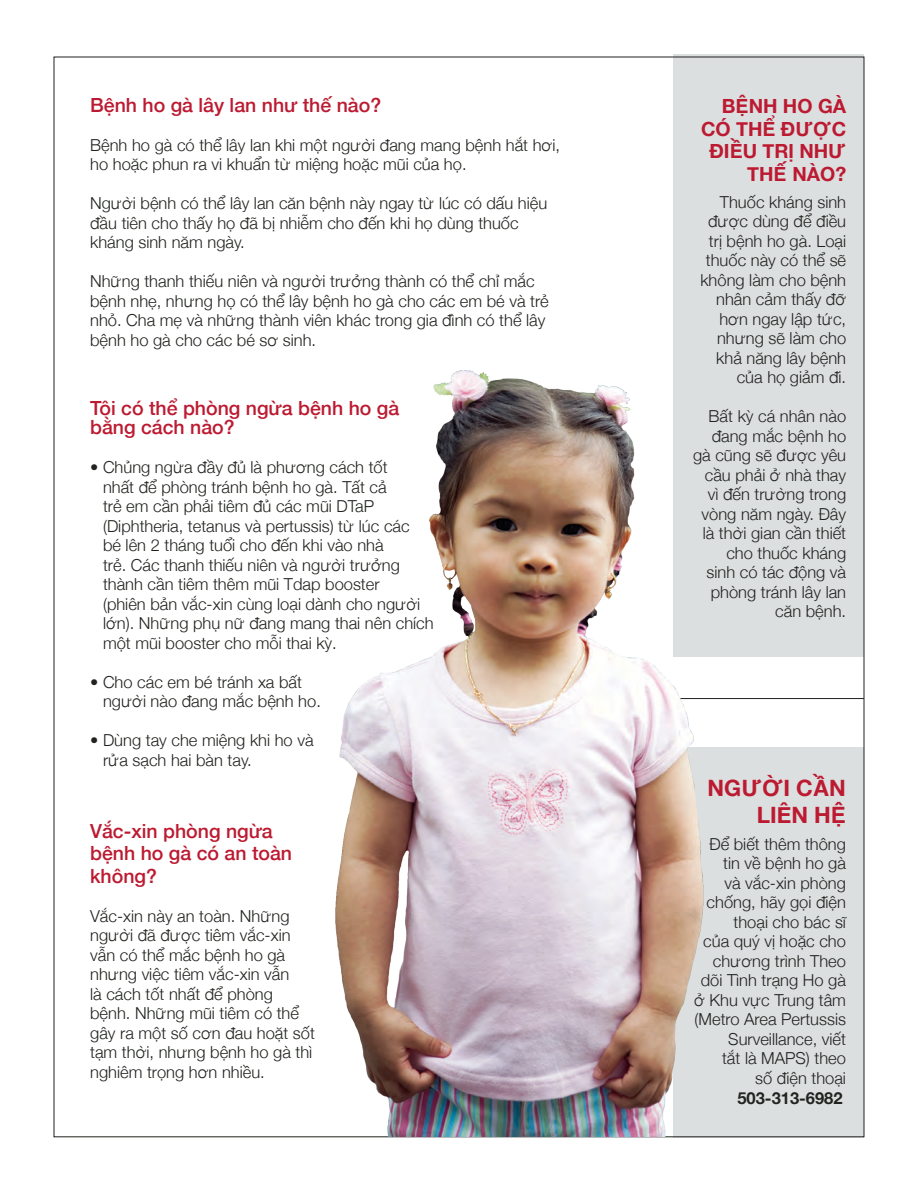
<style>
.page{position:relative;width:918px;height:1188px;background:#fff}
.page>*{position:absolute;margin:0;border:0;box-sizing:border-box;transform-origin:0 0}
.t1{font:700 22.5px/27px "Helvetica Neue";color:#bc1a31;text-align:right}
.t2{font:500 19.5px/22.5px "Helvetica Neue";color:#bc1a31}
.t3{font:700 19.5px/22.5px "Helvetica Neue";color:#bc1a31;text-align:right}
.t4{font:300 16.5px/19.5px "Helvetica Neue";color:#20231e}
.t5{font:700 16.5px "Helvetica Neue";color:#20231e}
</style>
<div class="page">
<div style="left:673px;top:747px;width:191px;height:390px;background:#dcdfe0"></div>
<div style="left:673px;top:54px;width:191px;height:603px;background:#dcdfe0"></div>
<hr style="left:663px;top:698px;width:201px;height:1px;background:#20231e">
<img style="left:324px;top:370px;width:389px;height:767px">
<p class="t2" style="left:90px;top:93px;width:293px">Bệnh ho gà lây lan như thế nào?</p>
<p class="t4" style="left:90px;top:134px;width:471px">Bệnh ho gà có thể lây lan khi một người đang mang bệnh hắt hơi, ho hoặc phun ra vi khuẩn từ miệng hoặc mũi của họ.</p>
<p class="t4" style="left:90px;top:193px;width:459px">Người bệnh có thể lây lan căn bệnh này ngay từ lúc có dấu hiệu đầu tiên cho thấy họ đã bị nhiễm cho đến khi họ dùng thuốc kháng sinh năm ngày.</p>
<p class="t4" style="left:90px;top:271px;width:460px">Những thanh thiếu niên và người trưởng thành có thể chỉ mắc bệnh nhẹ, nhưng họ có thể lây bệnh ho gà cho các em bé và trẻ nhỏ. Cha mẹ và những thành viên khác trong gia đình có thể lây bệnh ho gà cho các bé sơ sinh.</p>
<p class="t2" style="left:90px;top:397px;width:311px;line-height:19.5px">Tôi có thể phòng ngừa bệnh ho gà bằng cách nào?</p>
<p class="t4" style="left:103px;top:457px;width:332px;text-indent:-13px">• Chủng ngừa đầy đủ là phương cách tốt<br>nhất để phòng tránh bệnh ho gà. Tất cả<br>trẻ em cần phải tiêm đủ các mũi DTaP (Diphtheria, tetanus và pertussis) từ lúc các<br>bé lên 2 tháng tuổi cho đến khi vào nhà<br>trẻ. Các thanh thiếu niên và người trưởng thành cần tiêm thêm mũi Tdap booster<br>(phiên bản vắc-xin cùng loại dành cho người lớn). Những phụ nữ đang mang thai nên chích một mũi booster cho mỗi thai kỳ.</p>
<p class="t4" style="left:103px;top:671px;width:219px;text-indent:-13px">• Cho các em bé tránh xa bất người nào đang mắc bệnh ho.</p>
<p class="t4" style="left:103px;top:730px;width:212px;text-indent:-13px">• Dùng tay che miệng khi ho và rửa sạch hai bàn tay.</p>
<p class="t2" style="left:90px;top:819px;width:203px">Vắc-xin phòng ngừa bệnh ho gà có an toàn không?</p>
<p class="t4" style="left:90px;top:905px;width:226px">Vắc-xin này an toàn. Những người đã được tiêm vắc-xin vẫn có thể mắc bệnh ho gà nhưng việc tiêm vắc-xin vẫn<br>là cách tốt nhất để phòng bệnh. Những mũi tiêm có thể gây ra một số cơn đau hoặt sốt tạm thời, nhưng bệnh ho gà thì nghiêm trọng hơn nhiều.</p>
<p class="t3" style="left:701px;top:95px;width:147px">BỆNH HO GÀ<br>CÓ THỂ ĐƯỢC<br>ĐIỀU TRỊ NHƯ<br>THẾ NÀO?</p>
<p class="t4" style="left:700px;top:191px;width:147px;text-align:right">Thuốc kháng sinh được dùng để điều trị bệnh ho gà. Loại thuốc này có thể sẽ không làm cho bệnh nhân cảm thấy đỡ hơn ngay lập tức, nhưng sẽ làm cho khả năng lây bệnh của họ giảm đi.</p>
<p class="t4" style="left:693px;top:405px;width:155px;text-align:right">Bất kỳ cá nhân nào đang mắc bệnh ho gà cũng sẽ được yêu cầu phải ở nhà thay vì đến trường trong vòng năm ngày. Đây là thời gian cần thiết cho thuốc kháng<br>sinh có tác động và phòng tránh lây lan căn bệnh.</p>
<h1 class="t1" style="left:708px;top:775px;width:140px">NGƯỜI CẦN<br>LIÊN HỆ</h1>
<p class="t4" style="left:694px;top:833px;width:153px;text-align:right">Để biết thêm thông tin về bệnh ho gà<br>và vắc-xin phòng chống, hãy gọi điện thoại cho bác sĩ<br>của quý vị hoặc cho chương trình Theo dõi Tình trạng Ho gà ở Khu vực Trung tâm (Metro Area Pertussis<br>Surveillance, viết<br>tắt là MAPS) theo<br>số điện thoại</p>
<p class="t5" style="left:737px;top:1085px;width:107px">503-313-6982</p>
</div>
